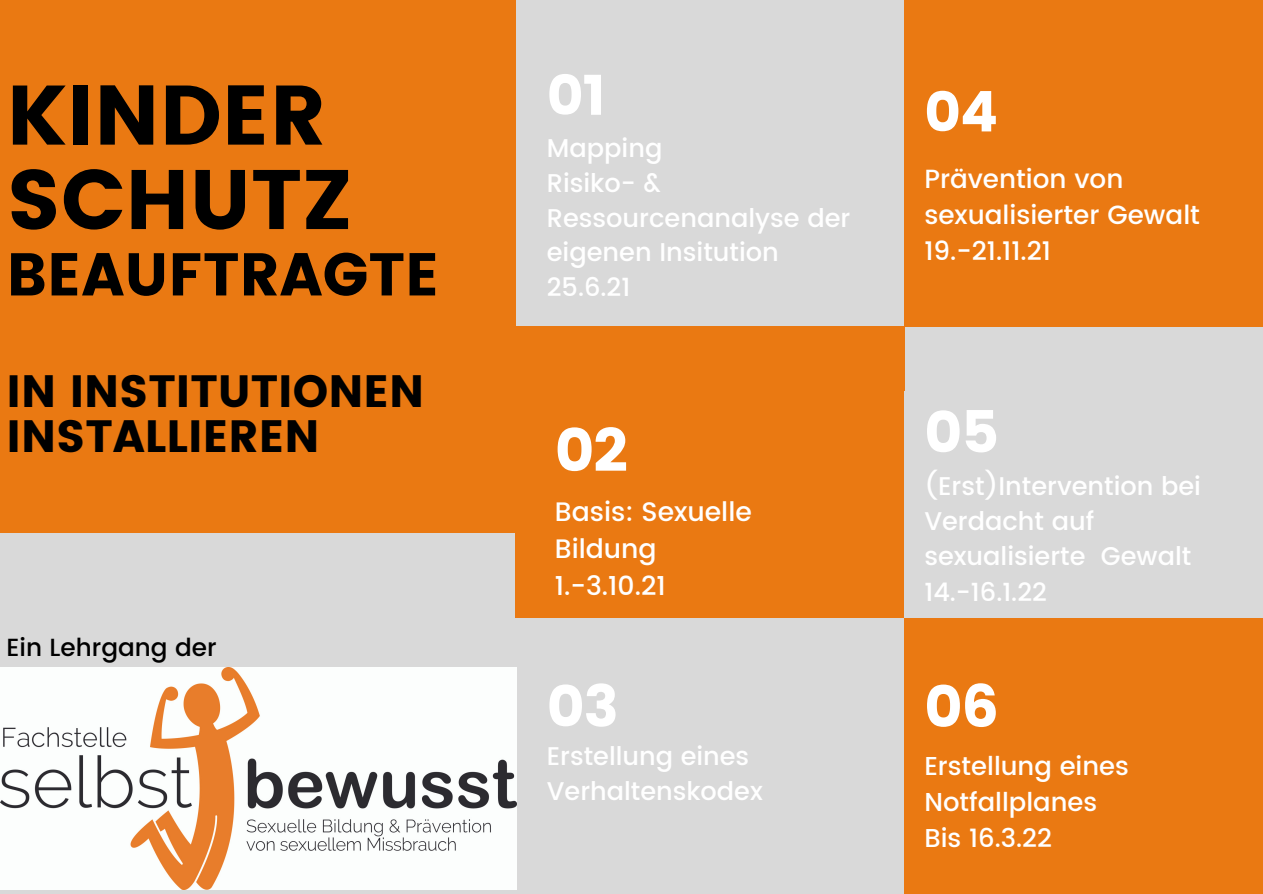
<style>
.page{position:relative;width:1263px;height:894px;background:#fff}
.page>*{position:absolute;margin:0;border:0;box-sizing:border-box;transform-origin:0 0}
.t1{font:84.15px "Poppins";color:#000}
.t2{font:60.45px "Poppins";color:#fff}
.t3{font:60.15px "Poppins";color:#000}
.t4{font:58.5px "Poppins";color:#fff}
.t5{font:58.05px "Poppins";color:#fff}
.t6{font:57.9px "Poppins";color:#fff}
.t7{font:56.4px "Poppins";color:#fff}
.t8{font:56.1px "Poppins";color:#fff}
.t9{font:45.15px/45px "Poppins";color:#000}
.t10{font:500 26.7px/36.8px "Poppins";color:#fff}
.t11{font:500 26.25px/36px "Poppins";color:#fff}
.t12{font:500 25.8px/35.5px "Poppins";color:#fff}
.t13{font:500 25.65px/35.2px "Poppins";color:#fff}
.t14{font:500 24.75px "Poppins";color:#000}
</style>
<div class="page">
<div style="left:0;top:0;width:1263px;height:893px;background:#d9d9d9"></div>
<div style="left:0;top:0;width:516px;height:532px;background:#ea7912"></div>
<div style="left:516px;top:326px;width:389px;height:292px;background:#ea7912"></div>
<div style="left:516px;top:617px;width:408px;height:256px;background:#d9d9d9"></div>
<div style="left:904px;top:0;width:359px;height:327px;background:#ea7912"></div>
<div style="left:904px;top:390px;width:359px;height:483px;background:#d9d9d9"></div>
<div style="left:904px;top:617px;width:359px;height:276px;background:#ea7912"></div>
<img style="left:0;top:667px;width:516px;height:222px">
<p class="t1" style="left:7px;top:66px;width:321px">KINDER</p>
<p class="t1" style="left:7px;top:151px;width:347px">SCHUTZ</p>
<p class="t3" style="left:7px;top:239px;width:434px">BEAUFTRAGTE</p>
<p class="t9" style="left:7px;top:368px;width:419px">IN INSTITUTIONEN<br>INSTALLIEREN</p>
<p class="t14" style="left:7px;top:633px;width:212px">Ein Lehrgang der</p>
<p class="t7" style="left:547px;top:62px;width:61px">01</p>
<p class="t13" style="left:547px;top:130px;width:117px">Mapping</p>
<p class="t13" style="left:547px;top:165px;width:305px;line-height:34.8px">Risiko- &amp;<br>Ressourcenanalyse der eigenen Insitution<br>25.6.21</p>
<p class="t2" style="left:555px;top:415px;width:75px">02</p>
<p class="t10" style="left:555px;top:493px;width:198px">Basis: Sexuelle<br>Bildung</p>
<p class="t10" style="left:555px;top:567px;width:112px">1.-3.10.21</p>
<p class="t6" style="left:547px;top:672px;width:73px">03</p>
<p class="t13" style="left:547px;top:738px;width:217px">Erstellung eines<br>Verhaltenskodex</p>
<p class="t8" style="left:924px;top:79px;width:75px">04</p>
<p class="t11" style="left:924px;top:160px;width:277px">Prävention von sexualisierter Gewalt<br>19.-21.11.21</p>
<p class="t5" style="left:924px;top:398px;width:76px">05</p>
<p class="t13" style="left:924px;top:468px;width:278px">(Erst)Intervention bei<br>Verdacht auf sexualisierte Gewalt<br>14.-16.1.22</p>
<p class="t8" style="left:948px;top:664px;width:73px">06</p>
<p class="t4" style="left:924px;top:672px;width:76px">06</p>
<p class="t12" style="left:924px;top:748px;width:206px">Erstellung eines<br>Notfallplanes</p>
<p class="t12" style="left:924px;top:819px;width:129px">Bis 16.3.22</p>
</div>
